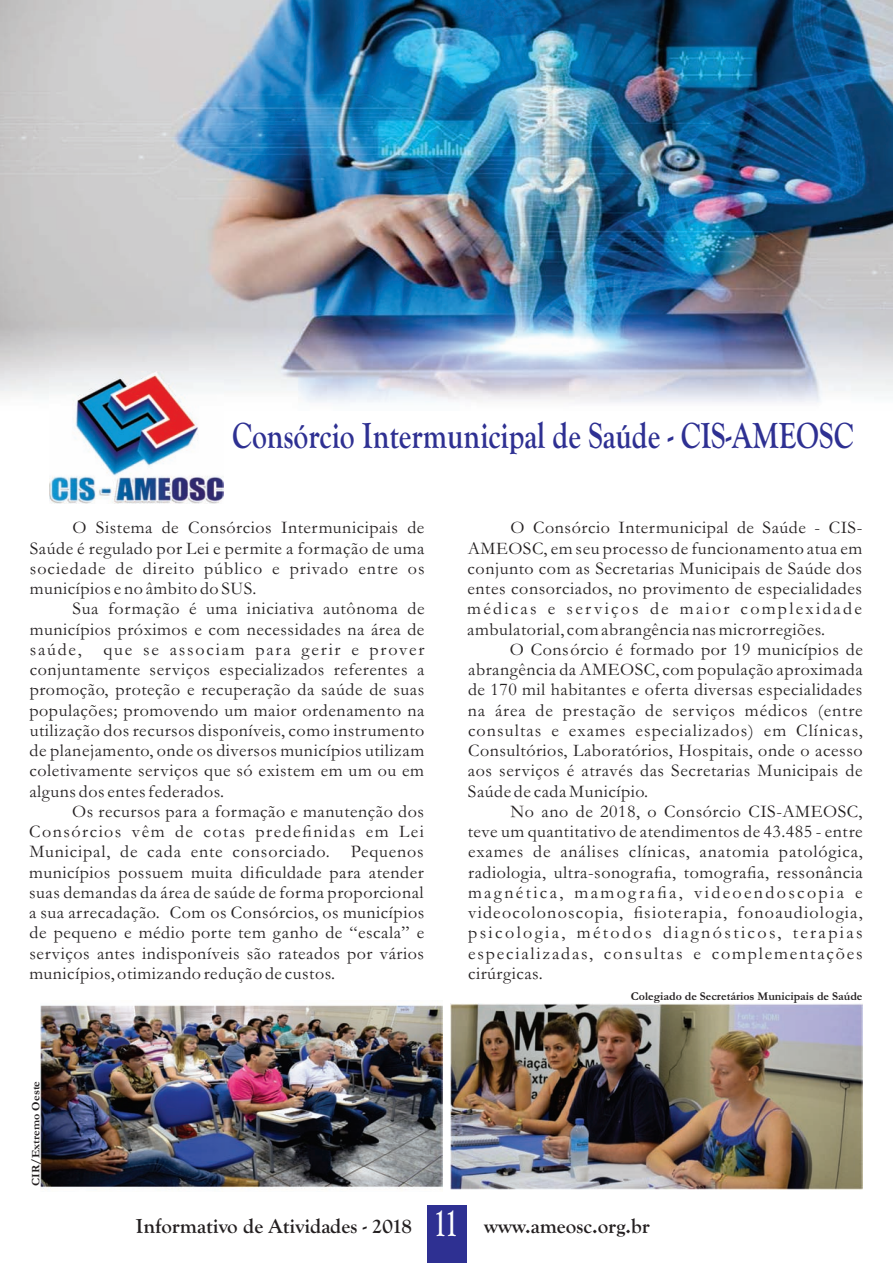
<style>
.page{position:relative;width:893px;height:1263px;background:#fff}
.page>*{position:absolute;margin:0;border:0;box-sizing:border-box;transform-origin:0 0}
.t1{font:700 37.5px "Goudy Old Style T";color:#2e3092;scale:.79 1}
.t2{font:700 21px "Goudy Old Style T";color:#231f20}
.t3{font:18px/20.2px "Garamond";letter-spacing:.03em;color:#231f20;text-align:justify}
.t4{font:700 12px "Garamond";color:#231f20}
.t5{font:700 11.55px "Garamond";color:#231f20;scale:1.04 1}
.s1{font-size:40.05px;color:#fff}
</style>
<div class="page">
<img style="left:0;top:0;width:893px;height:403px">
<img style="left:49px;top:372px;width:175px;height:131px">
<img style="left:40px;top:1005px;width:403px;height:185px">
<img style="left:450px;top:1004px;width:412px;height:185px">
<div style="left:427px;top:1205px;width:39px;height:58px;background:#2e3092"></div>
<h1 class="t1" style="left:232px;top:414px;width:788px">Consórcio Intermunicipal de Saúde - CIS-AMEOSC</h1>
<p class="t3" style="left:30px;top:520px;width:396px;text-indent:43px">O Sistema de Consórcios Intermunicipais de Saúde é regulado por Lei e permite a formação de uma sociedade de direito público e privado entre os municípios e no âmbito do SUS.</p>
<p class="t3" style="left:29px;top:601px;width:397px;text-indent:43px">Sua formação é uma iniciativa autônoma de municípios próximos e com necessidades na área de saúde, que se associam para gerir e prover conjuntamente serviços especializados referentes a promoção, proteção e recuperação da saúde de suas populações; promovendo um maior ordenamento na utilização dos recursos disponíveis, como instrumento de planejamento, onde os diversos municípios utilizam coletivamente serviços que só existem em um ou em alguns dos entes federados.</p>
<p class="t3" style="left:29px;top:803px;width:397px;text-indent:43px">Os recursos para a formação e manutenção dos Consórcios vêm de cotas predefinidas em Lei Municipal, de cada ente consorciado. Pequenos municípios possuem muita dificuldade para atender suas demandas da área de saúde de forma proporcional a sua arrecadação. Com os Consórcios, os municípios de pequeno e médio porte tem ganho de “escala” e serviços antes indisponíveis são rateados por vários municípios, otimizando redução de custos.</p>
<p class="t5" style="left:32px;top:1186px;width:102px;rotate:-90deg">CIR/Extremo Oeste</p>
<p class="t3" style="left:467px;top:520px;width:397px;text-indent:43px">O Consórcio Intermunicipal de Saúde - CIS-AMEOSC, em seu processo de funcionamento atua em conjunto com as Secretarias Municipais de Saúde dos entes consorciados, no provimento de especialidades médicas e serviços de maior complexidade ambulatorial, com abrangência nas microrregiões.</p>
<p class="t3" style="left:468px;top:641px;width:396px;text-indent:42px">O Consórcio é formado por 19 municípios de abrangência da AMEOSC, com população aproximada de 170 mil habitantes e oferta diversas especialidades na área de prestação de serviços médicos (entre consultas e exames especializados) em Clínicas, Consultórios, Laboratórios, Hospitais, onde o acesso aos serviços é através das Secretarias Municipais de Saúde de cada Município.</p>
<p class="t3" style="left:468px;top:803px;width:397px;text-indent:43px">No ano de 2018, o Consórcio CIS-AMEOSC, teve um quantitativo de atendimentos de 43.485 - entre exames de análises clínicas, anatomia patológica, radiologia, ultra-sonografia, tomografia, ressonância magnética, mamografia, videoendoscopia e videocolonoscopia, fisioterapia, fonoaudiologia, psicologia, métodos diagnósticos, terapias especializadas, consultas e complementações cirúrgicas.</p>
<p class="t4" style="left:631px;top:992px;width:233px">Colegiado de Secretários Municipais de Saúde</p>
<p class="t2" style="left:136px;top:1214px;width:515px">Informativo de Atividades - 2018 <span class="s1">11</span> www.ameosc.org.br</p>
</div>
